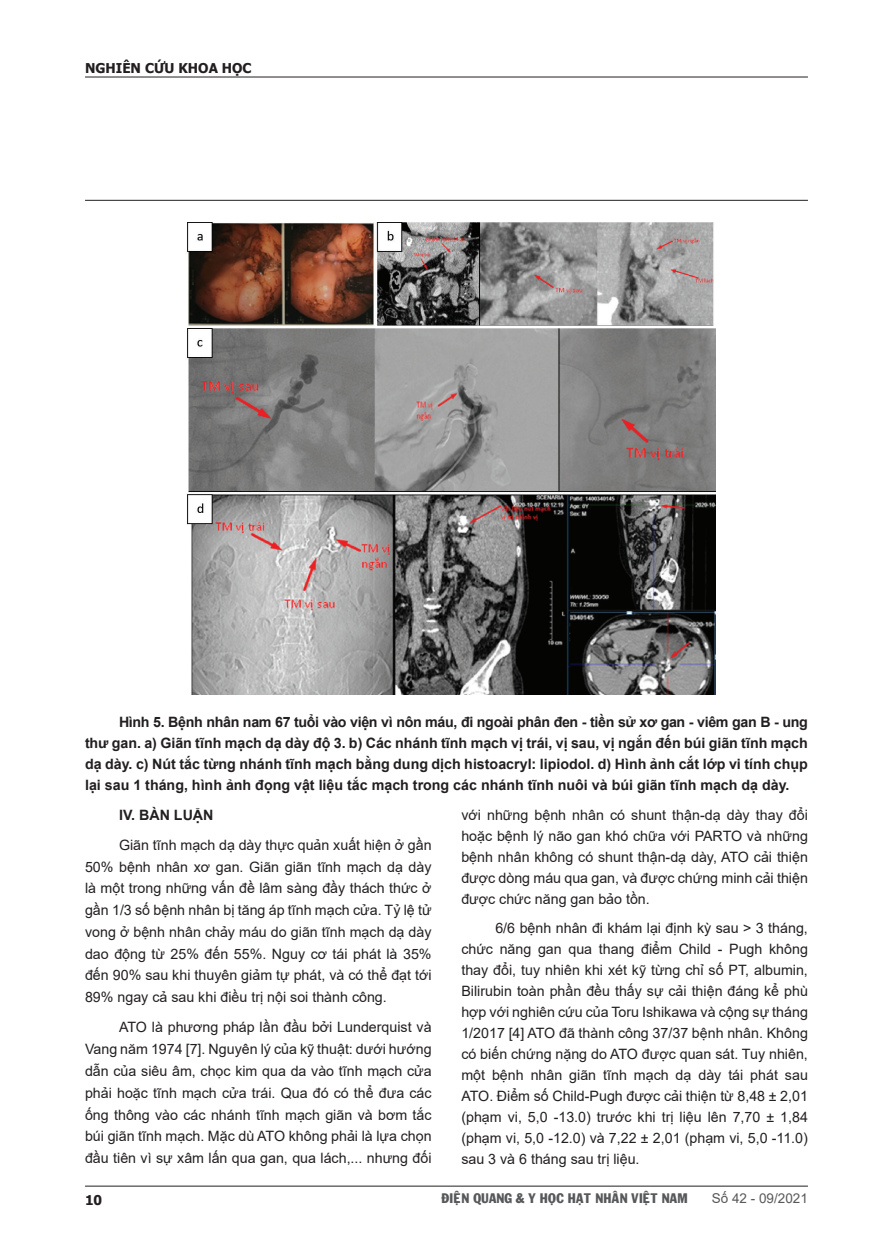
<style>
.page{position:relative;width:893px;height:1255px;background:#fff}
.page>*{position:absolute;margin:0;border:0;box-sizing:border-box;transform-origin:0 0}
.t1{font:14.25px/21px "Arial";color:#231f20;text-align:justify}
.t2{font:700 14.25px/21px "Arial";color:#231f20;text-align:justify}
.t3{font:13.5px "VNI Franko";color:#57585a}
.t4{font:700 13.5px "Tahoma";color:#231f20}
.t5{font:13.5px "Arial";color:#57585a}
</style>
<div class="page">
<hr style="left:85px;top:77px;width:723px;height:1px;background:#231f20">
<hr style="left:85px;top:200px;width:723px;height:1px;background:#231f20">
<img style="left:187px;top:222px;width:528px;height:472px">
<hr style="left:85px;top:1185px;width:723px;height:1px;background:#231f20">
<p class="t4" style="left:85px;top:59px;width:168px">NGHIÊN CỨU KHOA HỌC</p>
<p class="t2" style="left:85px;top:711px;width:724px;text-indent:34px">Hình 5. Bệnh nhân nam 67 tuổi vào viện vì nôn máu, đi ngoài phân đen - tiền sử xơ gan - viêm gan B - ung thư gan. a) Giãn tĩnh mạch dạ dày độ 3. b) Các nhánh tĩnh mạch vị trái, vị sau, vị ngắn đến búi giãn tĩnh mạch dạ dày. c) Nút tắc từng nhánh tĩnh mạch bằng dung dịch histoacryl: lipiodol. d) Hình ảnh cắt lớp vi tính chụp lại sau 1 tháng, hình ảnh đọng vật liệu tắc mạch trong các nhánh tĩnh nuôi và búi giãn tĩnh mạch dạ dày.</p>
<p class="t2" style="left:119px;top:804px;width:96px">IV. BÀN LUẬN</p>
<p class="t1" style="left:85px;top:833px;width:348px;line-height:21.8px;text-indent:34px">Giãn tĩnh mạch dạ dày thực quản xuất hiện ở gần 50% bệnh nhân xơ gan. Giãn giãn tĩnh mạch dạ dày là một trong những vấn đề lâm sàng đầy thách thức ở gần 1/3 số bệnh nhân bị tăng áp tĩnh mạch cửa. Tỷ lệ tử vong ở bệnh nhân chảy máu do giãn tĩnh mạch dạ dày dao động từ 25% đến 55%. Nguy cơ tái phát là 35% đến 90% sau khi thuyên giảm tự phát, và có thể đạt tới 89% ngay cả sau khi điều trị nội soi thành công.</p>
<p class="t1" style="left:85px;top:1016px;width:348px;line-height:21.8px;text-indent:34px">ATO là phương pháp lần đầu bởi Lunderquist và Vang năm 1974 [7]. Nguyên lý của kỹ thuật: dưới hướng dẫn của siêu âm, chọc kim qua da vào tĩnh mạch cửa phải hoặc tĩnh mạch cửa trái. Qua đó có thể đưa các ống thông vào các nhánh tĩnh mạch giãn và bơm tắc búi giãn tĩnh mạch. Mặc dù ATO không phải là lựa chọn đầu tiên vì sự xâm lấn qua gan, qua lách,... nhưng đối</p>
<p class="t1" style="left:461px;top:804px;width:348px">với những bệnh nhân có shunt thận-dạ dày thay đổi hoặc bệnh lý não gan khó chữa với PARTO và những bệnh nhân không có shunt thận-dạ dày, ATO cải thiện được dòng máu qua gan, và được chứng minh cải thiện được chức năng gan bảo tồn.</p>
<p class="t1" style="left:461px;top:917px;width:348px;text-indent:34px">6/6 bệnh nhân đi khám lại định kỳ sau &gt; 3 tháng, chức năng gan qua thang điểm Child - Pugh không thay đổi, tuy nhiên khi xét kỹ từng chỉ số PT, albumin, Bilirubin toàn phần đều thấy sự cải thiện đáng kể phù hợp với nghiên cứu của Toru Ishikawa và cộng sự tháng 1/2017 [4] ATO đã thành công 37/37 bệnh nhân. Không có biến chứng nặng do ATO được quan sát. Tuy nhiên, một bệnh nhân giãn tĩnh mạch dạ dày tái phát sau ATO. Điểm số Child-Pugh được cải thiện từ 8,48 ± 2,01 (phạm vi, 5,0 -13.0) trước khi trị liệu lên 7,70 ± 1,84 (phạm vi, 5,0 -12.0) và 7,22 ± 2,01 (phạm vi, 5,0 -11.0) sau 3 và 6 tháng sau trị liệu.</p>
<p class="t4" style="left:85px;top:1190px;width:19px">10</p>
<p class="t3" style="left:441px;top:1187px;width:248px">ÑIEÄN QUANG &amp; Y HOÏC HAÏT NHAÂN VIEÄT NAM</p>
<p class="t5" style="left:712px;top:1188px;width:98px">Số 42 - 09/2021</p>
</div>
